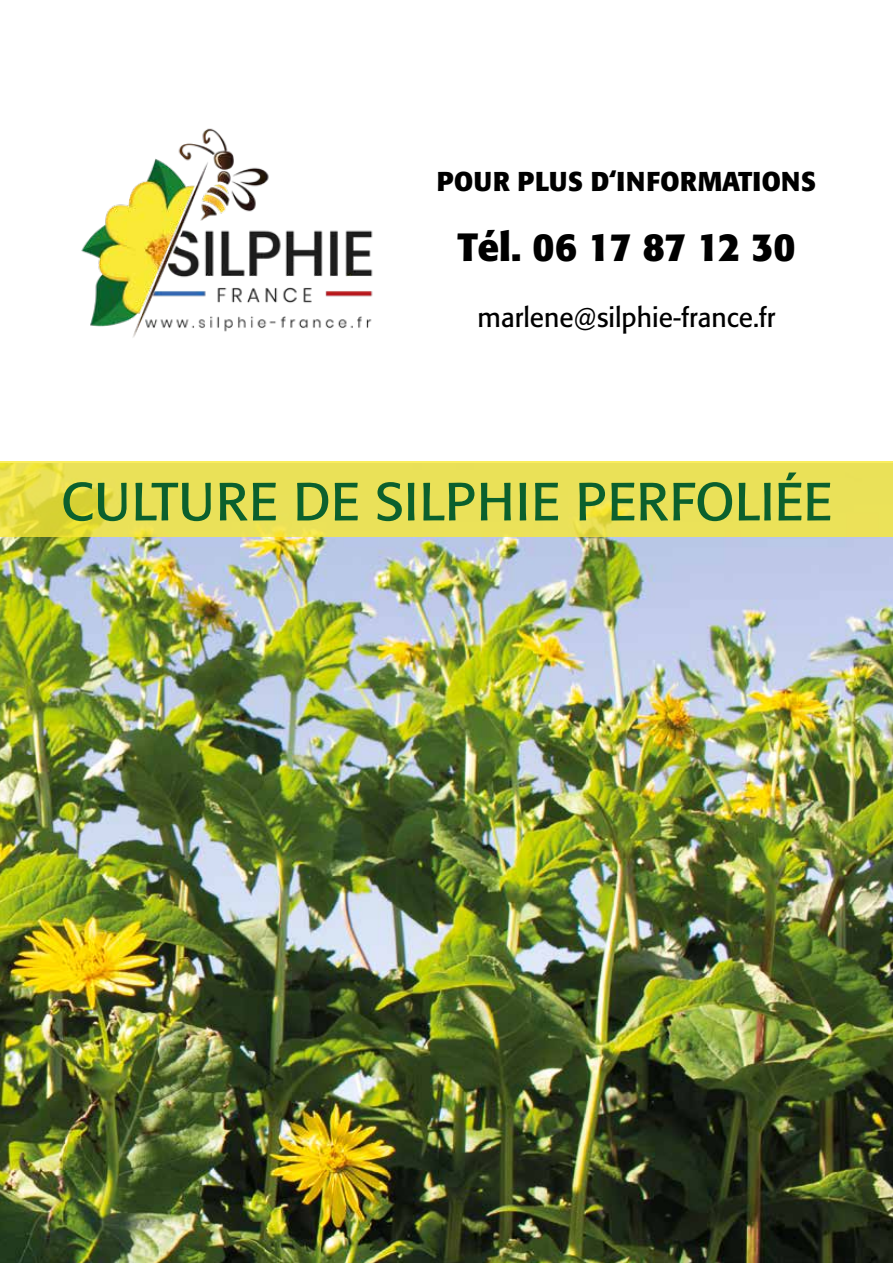
<style>
.page{position:relative;width:893px;height:1263px;background:#fff}
.page>*{position:absolute;margin:0;border:0;box-sizing:border-box;transform-origin:0 0}
.t1{font:53.1px "Formata";color:#0b602d}
.t2{font:700 39px "Formata";color:#000}
.t3{font:27px "Formata";color:#000}
.t4{font:700 27px "Formata";letter-spacing:.02em;color:#000}
</style>
<div class="page">
<img style="left:0;top:537px;width:893px;height:726px">
<svg style="left:0;top:461px;width:893px;height:76px;background:#eae055"></svg>
<img style="left:81px;top:128px;width:292px;height:210px">
<p class="t4" style="left:437px;top:164px;width:381px">POUR PLUS D‘INFORMATIONS</p>
<p class="t2" style="left:457px;top:222px;width:340px">Tél. 06 17 87 12 30</p>
<p class="t3" style="left:478px;top:301px;width:299px">marlene@silphie-france.fr</p>
<p class="t1" style="left:61px;top:469px;width:773px">CULTURE DE SILPHIE PERFOLIÉE</p>
</div>
